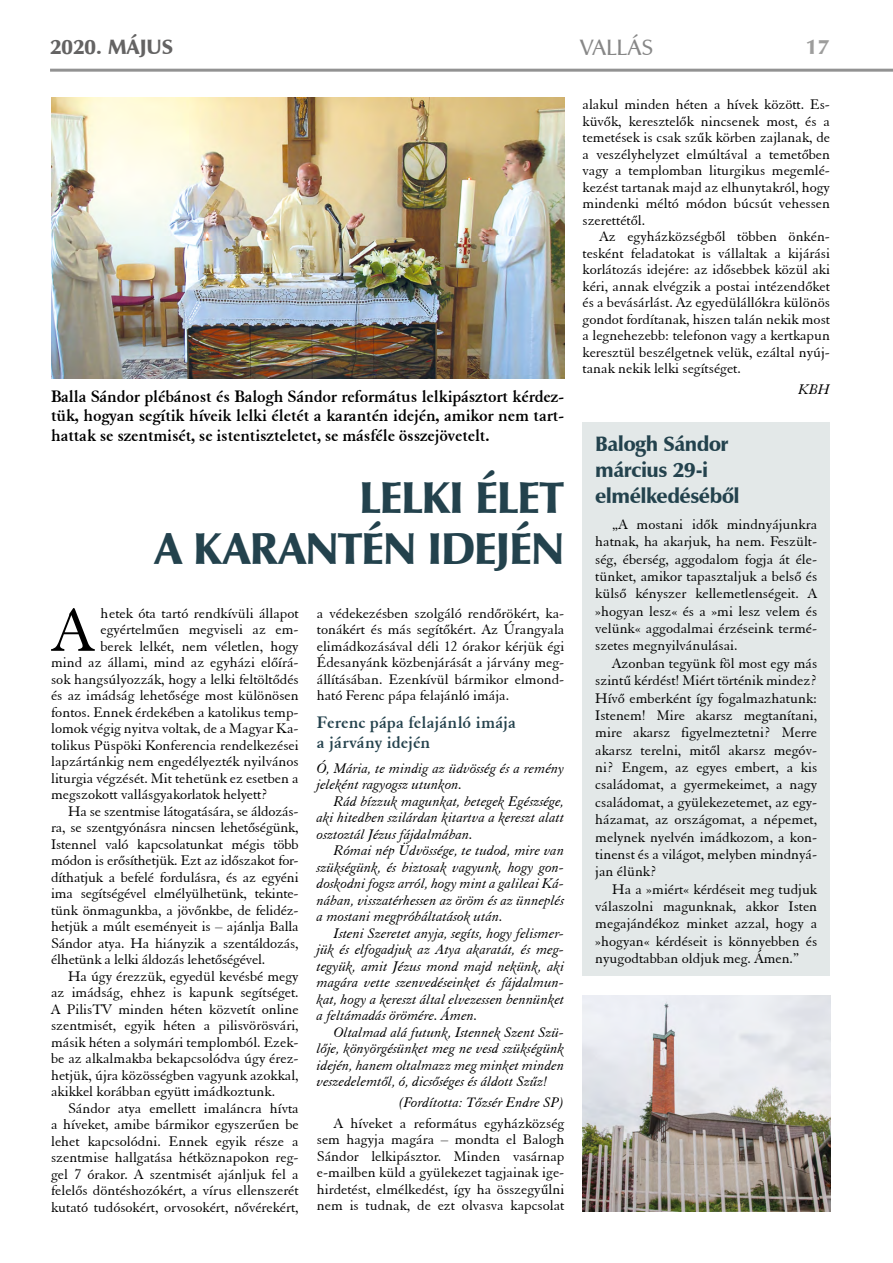
<style>
.page{position:relative;width:893px;height:1263px;background:#fff}
.page>*{position:absolute;margin:0;border:0;box-sizing:border-box;transform-origin:0 0}
.t1{font:66.6px "H Elegant Garamond BT";color:#000}
.t2{font:45px/51px "H Zapf Humanist 601 Ultra BT";letter-spacing:-.025em;color:#23424d;text-align:right}
.t3{font:22.5px "H Zapf Humanist 601 Demi BT";color:#878787}
.t4{font:21px/26.1px "H Zapf Humanist 601 Ultra BT";letter-spacing:-.02em;color:#23424d}
.t5{font:21px "H Zapf Humanist 601 Ultra BT";color:#646363}
.t6{font:21px "H Zapf Humanist 601 Ultra BT";color:#9d9d9c}
.t7{font:18px/19.5px "H Elegant Garamond BT Bold";letter-spacing:-.01em;color:#000;text-align:justify}
.t8{font:18px/19.5px "H Elegant Garamond BT Bold";letter-spacing:.005em;color:#24424d}
.t9{font:15px/16.5px "H Elegant Garamond BT";color:#000;text-align:justify}
.t10{font:15px/16.5px "H Elegant Garamond BT Italic";color:#000;text-align:justify}
</style>
<div class="page">
<hr style="left:50px;top:69px;width:843px;height:3px;background:#929292">
<img style="left:582px;top:995px;width:249px;height:217px">
<div style="left:582px;top:422px;width:248px;height:554px;background:#e3e8e8"></div>
<img style="left:51px;top:98px;width:513px;height:280px">
<h3 class="t3" style="left:580px;top:33px;width:75px">VALLÁS</h3>
<h3 class="t5" style="left:50px;top:34px;width:125px">2020. MÁJUS</h3>
<h3 class="t6" style="left:806px;top:34px;width:25px">17</h3>
<p class="t7" style="left:51px;top:386px;width:515px">Balla Sándor plébánost és Balogh Sándor református lelkipásztort kérdez&shy;tük, hogyan segítik híveik lelki életét a karantén idején, amikor nem tart&shy;hattak se szentmisét, se istentiszteletet, se másféle összejövetelt.</p>
<h2 class="t2" style="left:155px;top:472px;width:411px">LELKI ÉLET<br>A KARANTÉN IDEJÉN</h2>
<h1 class="t1" style="left:52px;top:590px;width:43px">A</h1>
<p class="t9" style="left:100px;top:604px;width:200px">hetek óta tartó rendkívüli állapot</p>
<p class="t9" style="left:100px;top:621px;width:200px">egyértelműen megviseli az em-</p>
<p class="t9" style="left:100px;top:637px;width:200px">berek lelkét, nem véletlen, hogy</p>
<p class="t9" style="left:51px;top:654px;width:249px">mind az állami, mind az egyházi előírá-</p>
<p class="t9" style="left:51px;top:670px;width:249px">sok hangsúlyozzák, hogy a lelki feltöltődés</p>
<p class="t9" style="left:51px;top:687px;width:249px">és az imádság lehetősége most különösen</p>
<p class="t9" style="left:51px;top:703px;width:249px">fontos. Ennek érdekében a katolikus temp-</p>
<p class="t9" style="left:51px;top:720px;width:249px">lomok végig nyitva voltak, de a Magyar Ka-</p>
<p class="t9" style="left:51px;top:736px;width:249px">tolikus Püspöki Konferencia rendelkezései</p>
<p class="t9" style="left:51px;top:753px;width:249px">lapzártánkig nem engedélyezték nyilvános</p>
<p class="t9" style="left:51px;top:769px;width:249px">liturgia végzését. Mit tehetünk ez esetben a</p>
<p class="t9" style="left:51px;top:786px;width:218px">megszokott vallásgyakorlatok helyett?</p>
<p class="t9" style="left:68px;top:802px;width:232px">Ha se szentmise látogatására, se áldozás-</p>
<p class="t9" style="left:51px;top:819px;width:249px">ra, se szentgyónásra nincsen lehetőségünk,</p>
<p class="t9" style="left:51px;top:835px;width:249px">Istennel való kapcsolatunkat mégis több</p>
<p class="t9" style="left:51px;top:852px;width:249px">módon is erősíthetjük. Ezt az időszakot for-</p>
<p class="t9" style="left:51px;top:868px;width:249px">díthatjuk a befelé fordulásra, és az egyéni</p>
<p class="t9" style="left:51px;top:885px;width:249px">ima segítségével elmélyülhetünk, tekinte-</p>
<p class="t9" style="left:51px;top:901px;width:249px">tünk önmagunkba, a jövőnkbe, de felidéz-</p>
<p class="t9" style="left:51px;top:918px;width:249px">hetjük a múlt eseményeit is – ajánlja Balla</p>
<p class="t9" style="left:51px;top:934px;width:249px">Sándor atya. Ha hiányzik a szentáldozás,</p>
<p class="t9" style="left:51px;top:951px;width:216px">élhetünk a lelki áldozás lehetőségével.</p>
<p class="t9" style="left:68px;top:967px;width:232px">Ha úgy érezzük, egyedül kevésbé megy</p>
<p class="t9" style="left:51px;top:984px;width:249px">az imádság, ehhez is kapunk segítséget.</p>
<p class="t9" style="left:51px;top:1000px;width:249px">A PilisTV minden héten közvetít online</p>
<p class="t9" style="left:51px;top:1017px;width:249px">szentmisét, egyik héten a pilisvörösvári,</p>
<p class="t9" style="left:51px;top:1033px;width:249px">másik héten a solymári templomból. Ezek-</p>
<p class="t9" style="left:51px;top:1050px;width:249px">be az alkalmakba bekapcsolódva úgy érez-</p>
<p class="t9" style="left:51px;top:1066px;width:249px">hetjük, újra közösségben vagyunk azokkal,</p>
<p class="t9" style="left:51px;top:1083px;width:225px">akikkel korábban együtt imádkoztunk.</p>
<p class="t9" style="left:68px;top:1099px;width:232px">Sándor atya emellett imaláncra hívta</p>
<p class="t9" style="left:51px;top:1116px;width:249px">a híveket, amibe bármikor egyszerűen be</p>
<p class="t9" style="left:51px;top:1132px;width:249px">lehet kapcsolódni. Ennek egyik része a</p>
<p class="t9" style="left:51px;top:1149px;width:249px">szentmise hallgatása hétköznapokon reg-</p>
<p class="t9" style="left:51px;top:1165px;width:249px">gel 7 órakor. A szentmisét ajánljuk fel a</p>
<p class="t9" style="left:51px;top:1182px;width:249px">felelős döntéshozókért, a vírus ellenszerét</p>
<p class="t9" style="left:51px;top:1198px;width:249px">kutató tudósokért, orvosokért, nővérekért,</p>
<p class="t9" style="left:317px;top:604px;width:249px">a védekezésben szolgáló rendőrökért, ka&shy;tonákért és más segítőkért. Az Úrangyala elimádkozásával déli 12 órakor kérjük égi Édesanyánk közbenjárását a járvány meg&shy;állításában. Ezenkívül bármikor elmond&shy;ható Ferenc pápa felajánló imája.</p>
<p class="t8" style="left:317px;top:712px;width:201px">Ferenc pápa felajánló imája a járvány idején</p>
<p class="t10" style="left:317px;top:759px;width:249px">Ó, Mária, te mindig az üdvösség és a remény jeleként ragyogsz utunkon.</p>
<p class="t10" style="left:317px;top:792px;width:249px;text-indent:17px">Rád bízzuk magunkat, betegek Egészsége, aki hitedben szilárdan kitartva a kereszt alatt osztoztál Jézus fájdalmában.</p>
<p class="t10" style="left:317px;top:842px;width:249px;text-indent:17px">Római nép Üdvössége, te tudod, mire van szükségünk, és biztosak vagyunk, hogy gon&shy;doskodni fogsz arról, hogy mint a galileai Ká&shy;nában, visszatérhessen az öröm és az ünneplés a mostani megpróbáltatások után.</p>
<p class="t10" style="left:317px;top:924px;width:249px;text-indent:17px">Isteni Szeretet anyja, segíts, hogy felismer&shy;jük és elfogadjuk az Atya akaratát, és meg&shy;tegyük, amit Jézus mond majd nekünk, aki magára vette szenvedéseinket és fájdalmun&shy;kat, hogy a kereszt által elvezessen bennünket a feltámadás örömére. Ámen.</p>
<p class="t10" style="left:317px;top:1023px;width:249px;text-indent:17px">Oltalmad alá futunk, Istennek Szent Szü&shy;lője, könyörgésünket meg ne vesd szükségünk idején, hanem oltalmazz meg minket minden veszedelemtől, ó, dicsőséges és áldott Szűz!</p>
<p class="t10" style="left:399px;top:1094px;width:167px">(Fordította: Tőzsér Endre SP)</p>
<p class="t9" style="left:317px;top:1114px;width:249px;text-indent:17px">A híveket a református egyházközség sem hagyja magára – mondta el Balogh Sándor lelkipásztor. Minden vasárnap e-mailben küld a gyülekezet tagjainak ige&shy;hirdetést, elmélkedést, így ha összegyűlni nem is tudnak, de ezt olvasva kapcsolat</p>
<p class="t9" style="left:582px;top:96px;width:249px">alakul minden héten a hívek között. Es&shy;küvők, keresztelők nincsenek most, és a temetések is csak szűk körben zajlanak, de a veszélyhelyzet elmúltával a temetőben vagy a templomban liturgikus megemlé&shy;kezést tartanak majd az elhunytakról, hogy mindenki méltó módon búcsút vehessen szerettétől.</p>
<p class="t9" style="left:582px;top:228px;width:249px;text-indent:17px">Az egyházközségből többen önkén&shy;tesként feladatokat is vállaltak a kijárási korlátozás idejére: az idősebbek közül aki kéri, annak elvégzik a postai intézendőket és a bevásárlást. Az egyedülállókra különös gondot fordítanak, hiszen talán nekik most a legnehezebb: telefonon vagy a kertkapun keresztül beszélgetnek velük, ezáltal nyúj&shy;tanak nekik lelki segítséget.</p>
<p class="t10" style="left:798px;top:380px;width:33px">KBH</p>
<h3 class="t4" style="left:595px;top:431px;width:146px">Balogh Sándor március 29-i elmélkedéséből</h3>
<p class="t9" style="left:595px;top:515px;width:223px;line-height:17.4px;text-indent:17px">„A mostani idők mindnyájunkra hatnak, ha akarjuk, ha nem. Feszült&shy;ség, éberség, aggodalom fogja át éle&shy;tünket, amikor tapasztaljuk a belső és külső kényszer kellemetlenségeit. A »hogyan lesz« és a »mi lesz velem és velünk« aggodalmai érzéseink termé&shy;szetes megnyilvánulásai.</p>
<p class="t9" style="left:595px;top:654px;width:223px;line-height:17.4px;text-indent:17px">Azonban tegyünk föl most egy más szintű kérdést! Miért történik mindez?<br>Hívő emberként így fogalmazhatunk:<br>Istenem! Mire akarsz megtanítani, mire akarsz figyelmeztetni? Merre akarsz terelni, mitől akarsz megóv&shy;ni? Engem, az egyes embert, a kis családomat, a gyermekeimet, a nagy családomat, a gyülekezetemet, az egy&shy;házamat, az országomat, a népemet, melynek nyelvén imádkozom, a kon&shy;tinenst és a világot, melyben mindnyá&shy;jan élünk?</p>
<p class="t9" style="left:595px;top:880px;width:223px;line-height:17.4px;text-indent:17px">Ha a »miért« kérdéseit meg tudjuk válaszolni magunknak, akkor Isten megajándékoz minket azzal, hogy a »hogyan« kérdéseit is könnyebben és nyugodtabban oldjuk meg. Ámen.”</p>
</div>
